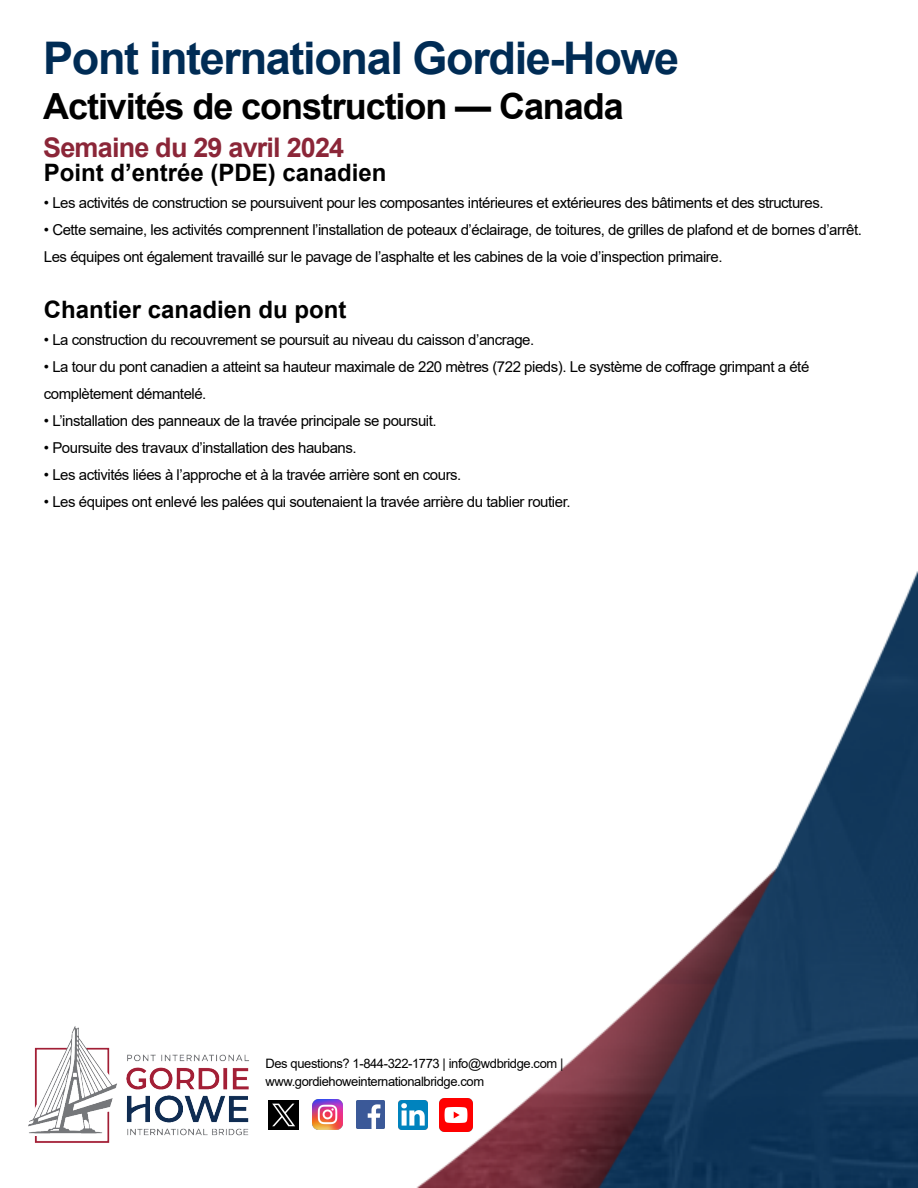
<style>
.page{position:relative;width:918px;height:1188px;background:#fff}
.page>*{position:absolute;margin:0;border:0;box-sizing:border-box;transform-origin:0 0}
.t1{font:700 45px "Arial";letter-spacing:-.03em;color:#002c55}
.t2{font:700 36px "Arial";letter-spacing:-.03em;color:#000}
.t3{font:700 27px "Arial";letter-spacing:-.03em;color:#8b2638}
.t4{font:700 24px "Arial";color:#000}
.t5{font:15px/27px "Arial";letter-spacing:-.03em;color:#000}
.t6{font:12.9px/18px "Arial";letter-spacing:-.03em;color:#000}
</style>
<div class="page">
<img style="left:268px;top:571px;width:650px;height:617px">
<img style="left:28px;top:1026px;width:221px;height:117px">
<img style="left:356px;top:1101px;width:28px;height:28px">
<img style="left:399px;top:1100px;width:29px;height:29px">
<img style="left:440px;top:1099px;width:32px;height:32px">
<img style="left:312px;top:1100px;width:30px;height:30px">
<img style="left:269px;top:1100px;width:29px;height:30px">
<h1 class="t1" style="left:43px;top:26px;width:637px">Pont international Gordie-Howe</h1>
<h2 class="t2" style="left:43px;top:81px;width:582px">Activités de construction — Canada</h2>
<h3 class="t3" style="left:43px;top:128px;width:303px">Semaine du 29 avril 2024</h3>
<h3 class="t4" style="left:44px;top:156px;width:344px">Point d’entrée (PDE) canadien</h3>
<p class="t5" style="left:44px;top:189px;width:781px">• Les activités de construction se poursuivent pour les composantes intérieures et extérieures des bâtiments et des structures.</p>
<p class="t5" style="left:44px;top:216px;width:820px">• Cette semaine, les activités comprennent l’installation de poteaux d’éclairage, de toitures, de grilles de plafond et de bornes d’arrêt.<br>Les équipes ont également travaillé sur le pavage de l’asphalte et les cabines de la voie d’inspection primaire.</p>
<h3 class="t4" style="left:44px;top:293px;width:304px">Chantier canadien du pont</h3>
<p class="t5" style="left:44px;top:326px;width:492px">• La construction du recouvrement se poursuit au niveau du caisson d’ancrage.</p>
<p class="t5" style="left:44px;top:353px;width:767px">• La tour du pont canadien a atteint sa hauteur maximale de 220 mètres (722 pieds). Le système de coffrage grimpant a été complètement démantelé.</p>
<p class="t5" style="left:44px;top:407px;width:394px">• L’installation des panneaux de la travée principale se poursuit.</p>
<p class="t5" style="left:44px;top:434px;width:314px">• Poursuite des travaux d’installation des haubans.</p>
<p class="t5" style="left:44px;top:461px;width:419px">• Les activités liées à l’approche et à la travée arrière sont en cours.</p>
<p class="t5" style="left:44px;top:488px;width:528px">• Les équipes ont enlevé les palées qui soutenaient la travée arrière du tablier routier.</p>
<p class="t6" style="left:266px;top:1054px;width:299px">Des questions? 1-844-322-1773 | info@wdbridge.com | www.gordiehoweinternationalbridge.com</p>
</div>
